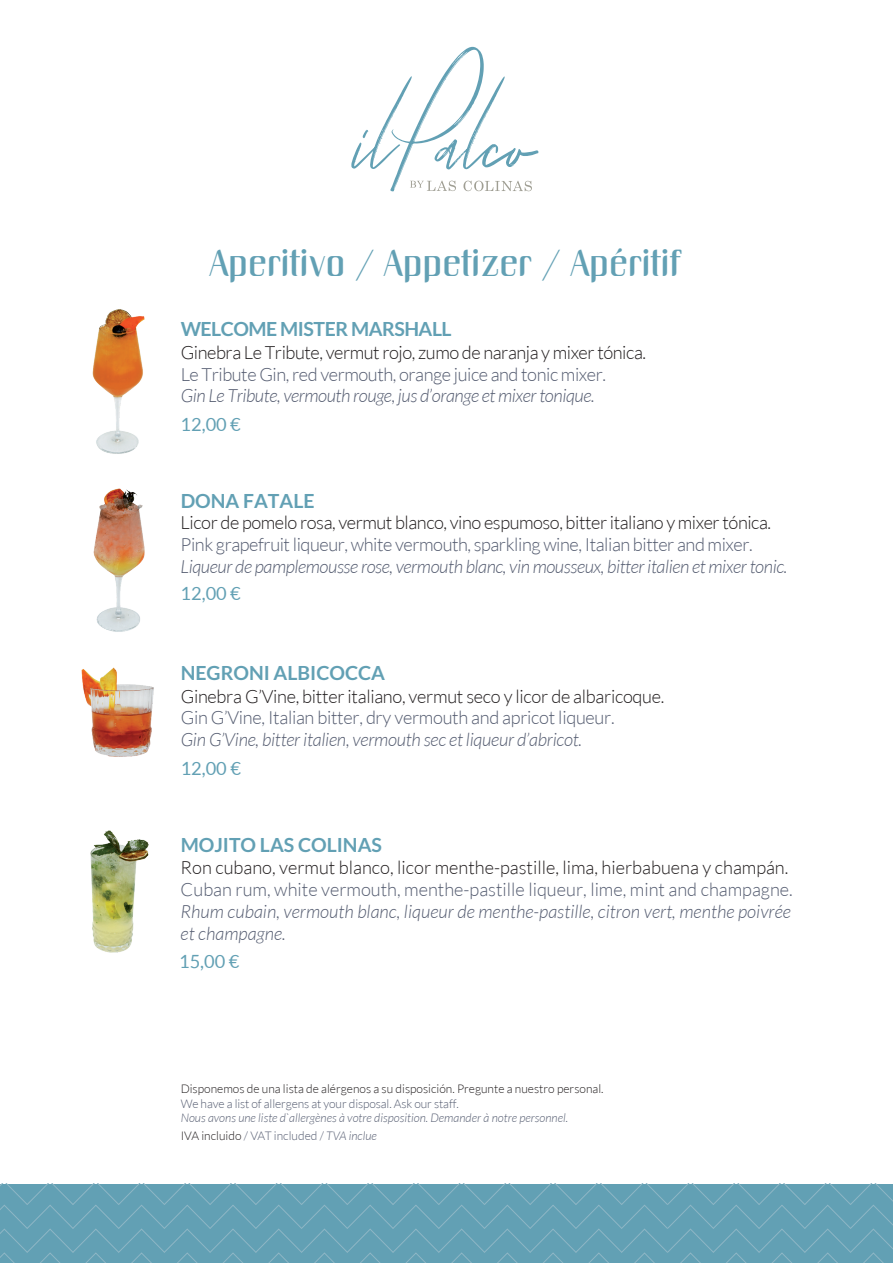
<style>
.page{position:relative;width:893px;height:1263px;background:#fff}
.page>*{position:absolute;margin:0;border:0;box-sizing:border-box;transform-origin:0 0}
.t1{font:37.5px "Unique";color:#62a0b4}
.t2{font:700 19.5px "Lato";color:#62a0b4}
.t3{font:700 19.5px "Lato";letter-spacing:-.025em;color:#62a0b4}
.t4{font:italic 300 18.15px/21.9px "Lato";letter-spacing:-.015em;color:#555d71}
.t5{font:300 18.15px "Lato";letter-spacing:-.015em;color:#231f20}
.t6{font:300 18.15px "Lato";letter-spacing:-.025em;color:#555d71}
.t7{font:300 18.15px "Lato";color:#555d71}
.t8{font:18.15px "Lato";color:#62a0b4}
.t9{font:italic 300 12px/18.3px "Lato";color:#555d71}
.t10{font:300 12px "Lato";color:#231f20}
.t11{font:300 12px "Lato";letter-spacing:-.01em;color:#555d71}
.s1{font-style:normal;color:#231f20}
.s2{font-style:normal}
</style>
<div class="page">
<img style="left:92px;top:309px;width:53px;height:145px">
<img style="left:93px;top:488px;width:52px;height:144px">
<img style="left:81px;top:667px;width:73px;height:90px">
<img style="left:90px;top:830px;width:59px;height:123px">
<svg style="left:351px;top:47px;width:188px;height:144px"></svg>
<svg style="left:0;top:1184px;width:893px;height:79px;background:#64a1b4"></svg>
<h1 class="t1" style="left:209px;top:242px;width:472px">Aperitivo / Appetizer / Apéritif</h1>
<p class="t3" style="left:181px;top:318px;width:273px">WELCOME MISTER MARSHALL</p>
<p class="t5" style="left:181px;top:342px;width:467px">Ginebra Le Tribute, vermut rojo, zumo de naranja y mixer tónica.</p>
<p class="t6" style="left:181px;top:364px;width:427px">Le Tribute Gin, red vermouth, orange juice and tonic mixer.</p>
<p class="t4" style="left:181px;top:386px;width:416px">Gin Le Tribute, vermouth rouge, jus d’orange et mixer tonique.</p>
<p class="t8" style="left:181px;top:415px;width:62px">12,00 €</p>
<p class="t2" style="left:181px;top:489px;width:135px">DONA FATALE</p>
<p class="t5" style="left:181px;top:513px;width:592px">Licor de pomelo rosa, vermut blanco, vino espumoso, bitter italiano y mixer tónica.</p>
<p class="t6" style="left:181px;top:534px;width:574px">Pink grapefruit liqueur, white vermouth, sparkling wine, Italian bitter and mixer.</p>
<p class="t4" style="left:181px;top:556px;width:608px">Liqueur de pamplemousse rose, vermouth blanc, vin mousseux, bitter italien et mixer tonic.</p>
<p class="t8" style="left:181px;top:583px;width:62px">12,00 €</p>
<p class="t2" style="left:181px;top:662px;width:206px">NEGRONI ALBICOCCA</p>
<p class="t5" style="left:181px;top:686px;width:485px">Ginebra G’Vine, bitter italiano, vermut seco y licor de albaricoque.</p>
<p class="t6" style="left:181px;top:708px;width:436px">Gin G’Vine, Italian bitter, dry vermouth and apricot liqueur.</p>
<p class="t4" style="left:181px;top:729px;width:403px">Gin G’Vine, bitter italien, vermouth sec et liqueur d’abricot.</p>
<p class="t8" style="left:181px;top:758px;width:62px">12,00 €</p>
<p class="t2" style="left:181px;top:834px;width:203px">MOJITO LAS COLINAS</p>
<p class="t5" style="left:181px;top:858px;width:609px">Ron cubano, vermut blanco, licor menthe-pastille, lima, hierbabuena y champán.</p>
<p class="t7" style="left:181px;top:880px;width:614px">Cuban rum, white vermouth, menthe-pastille liqueur, lime, mint and champagne.</p>
<p class="t4" style="left:181px;top:901px;width:612px">Rhum cubain, vermouth blanc, liqueur de menthe-pastille, citron vert, menthe poivrée et champagne.</p>
<p class="t8" style="left:179px;top:952px;width:62px">15,00 €</p>
<p class="t10" style="left:181px;top:1082px;width:424px">Disponemos de una lista de alérgenos a su disposición. Pregunte a nuestro personal.</p>
<p class="t11" style="left:181px;top:1097px;width:280px">We have a list of allergens at your disposal. Ask our staff.</p>
<p class="t9" style="left:181px;top:1109px;width:389px">Nous avons une liste d`allergènes à votre disposition. Demander à notre personnel.<br><span class="s1">IVA incluido</span> <span class="s2">/ VAT included /</span> TVA inclue</p>
</div>
